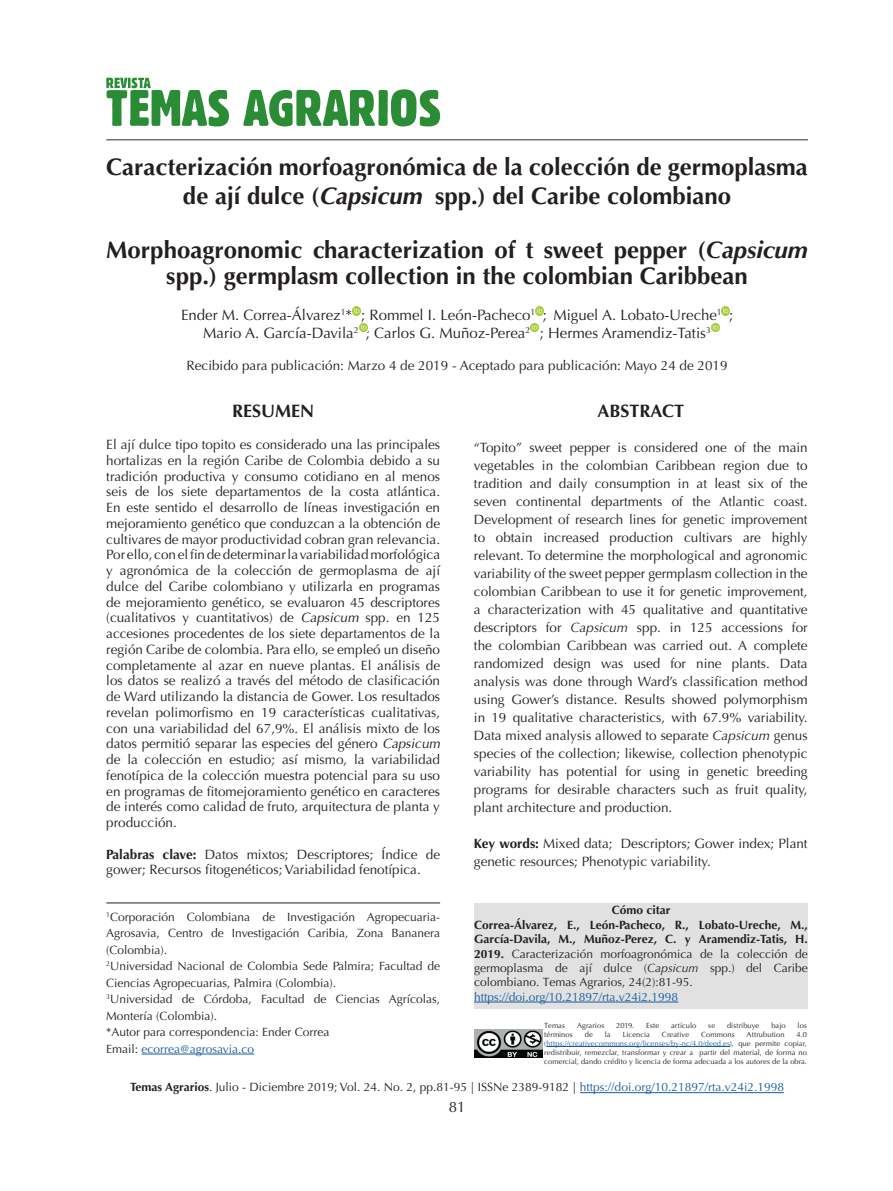
<style>
.page{position:relative;width:893px;height:1191px;background:#fff}
.page>*{position:absolute;margin:0;border:0;box-sizing:border-box;transform-origin:0 0}
.TITULO{font:700 24px/28.8px "Optima";color:#231f20;text-align:center}
.TITULO_2{font:700 18px "Optima";color:#231f20}
.AUTORES{font:15px "Optima";color:#231f20}
.FECHA{font:13.5px/15.8px "Optima";color:#231f20}
.REFERENCIA{font:12px/16.5px "Optima";color:#231f20}
.t1{font:700 12px/14.4px "Optima";color:#231f20}
.REFERENCIA-2{font:12px "Optima";color:#175d9e}
.t2{font:7.5px/9px "Optima";letter-spacing:.01em;color:#231f20;text-align:justify}
.s1{font-style:italic}
.s2{font-weight:700}
.s3{font-weight:400}
.s4{color:#175d9e}
.s5{color:#231f20}
</style>
<div class="page">
<svg style="left:352px;top:306px;width:9px;height:9px"></svg>
<hr style="left:142px;top:1053px;width:112px;height:1px;background:#175d9e">
<hr style="left:106px;top:902px;width:334px;height:1px;background:#231f20">
<svg style="left:535px;top:307px;width:9px;height:9px"></svg>
<svg style="left:721px;top:307px;width:9px;height:9px"></svg>
<svg style="left:530px;top:323px;width:9px;height:9px"></svg>
<svg style="left:711px;top:323px;width:9px;height:9px"></svg>
<div style="left:474px;top:903px;width:334px;height:105px;background:#e1e1e1"></div>
<hr style="left:474px;top:1001px;width:204px;height:1px;background:#175d9e">
<hr style="left:106px;top:139px;width:702px;height:1px;background:#000001">
<img style="left:474px;top:1029px;width:68px;height:28px">
<hr style="left:546px;top:1046px;width:184px;height:1px;background:#175d9e">
<hr style="left:580px;top:1092px;width:204px;height:1px;background:#175d9e">
<svg style="left:243px;top:89px;width:197px;height:37px"></svg>
<svg style="left:106px;top:78px;width:123px;height:48px"></svg>
<svg style="left:359px;top:323px;width:9px;height:9px"></svg>
<p class="TITULO" style="left:106px;top:153px;width:703px">Caracterización morfoagronómica de la colección de germoplasma de ají dulce (<span class="s1">Capsicum</span> spp.) del Caribe colombiano</p>
<p class="TITULO" style="left:106px;top:238px;width:703px;line-height:25.5px">Morphoagronomic characterization of t sweet pepper (<span class="s1">Capsicum </span>spp.) germplasm collection in the colombian Caribbean</p>
<p class="AUTORES" style="left:181px;top:306px;width:554px">Ender M. Correa-Álvarez<sup>1</sup>* ; Rommel I. León-Pacheco<sup>1</sup> ; Miguel A. Lobato-Ureche<sup>1</sup> ;</p>
<p class="AUTORES" style="left:203px;top:324px;width:509px">Mario A. García-Davila<sup>2</sup> ; Carlos G. Muñoz-Perea<sup>2</sup> ; Hermes Aramendiz-Tatis<sup>3</sup></p>
<p class="FECHA" style="left:187px;top:358px;width:543px">Recibido para publicación: Marzo 4 de 2019 - Aceptado para publicación: Mayo 24 de 2019</p>
<p class="TITULO_2" style="left:232px;top:401px;width:84px">RESUMEN</p>
<p class="FECHA" style="left:106px;top:437px;width:338px">El ají dulce tipo topito es considerado una las principales hortalizas en la región Caribe de Colombia debido a su tradición productiva y consumo cotidiano en al menos seis de los siete departamentos de la costa atlántica.<br>En este sentido el desarrollo de líneas investigación en mejoramiento genético que conduzcan a la obtención de cultivares de mayor productividad cobran gran relevancia.<br>Por ello, con el fin de determinar la variabilidad morfológica y agronómica de la colección de germoplasma de ají dulce del Caribe colombiano y utilizarla en programas de mejoramiento genético, se evaluaron 45 descriptores (cualitativos y cuantitativos) de <span class="s1">Capsicum</span> spp. en 125 accesiones procedentes de los siete departamentos de la región Caribe de colombia. Para ello, se empleó un diseño completamente al azar en nueve plantas. El análisis de los datos se realizó a través del método de clasificación de Ward utilizando la distancia de Gower. Los resultados revelan polimorfismo en 19 características cualitativas, con una variabilidad del 67,9%. El análisis mixto de los datos permitió separar las especies del género <span class="s1">Capsicum </span>de la colección en estudio; así mismo, la variabilidad fenotípica de la colección muestra potencial para su uso en programas de fitomejoramiento genético en caracteres de interés como calidad de fruto, arquitectura de planta y producción.</p>
<p class="FECHA" style="left:106px;top:846px;width:335px"><span class="s2">Palabras clave:</span> Datos mixtos; Descriptores; Índice de gower; Recursos fitogenéticos; Variabilidad fenotípica.</p>
<p class="TITULO_2" style="left:598px;top:401px;width:88px">ABSTRACT</p>
<p class="FECHA" style="left:474px;top:438px;width:335px;line-height:18px;text-align:justify">“Topito” sweet pepper is considered one of the main vegetables in the colombian Caribbean region due to tradition and daily consumption in at least six of the seven continental departments of the Atlantic coast.<br>Development of research lines for genetic improvement to obtain increased production cultivars are highly relevant. To determine the morphological and agronomic variability of the sweet pepper germplasm collection in the colombian Caribbean to use it for genetic improvement, a characterization with 45 qualitative and quantitative descriptors for <span class="s1">Capsicum</span> spp. in 125 accessions for the colombian Caribbean was carried out. A complete randomized design was used for nine plants. Data analysis was done through Ward’s classification method using Gower’s distance. Results showed polymorphism in 19 qualitative characteristics, with 67.9% variability.<br>Data mixed analysis allowed to separate <span class="s1">Capsicum</span> genus species of the collection; likewise, collection phenotypic variability has potential for using in genetic breeding programs for desirable characters such as fruit quality, plant architecture and production.</p>
<p class="FECHA" style="left:474px;top:834px;width:335px;line-height:18px"><span class="s2">Key words:</span> Mixed data; Descriptors; Gower index; Plant genetic resources; Phenotypic variability.</p>
<p class="t1" style="left:612px;top:903px;width:60px">Cómo citar</p>
<p class="t1" style="left:474px;top:917px;width:335px">Correa-Álvarez, E., León-Pacheco, R., Lobato-Ureche, M.,</p>
<p class="t1" style="left:474px;top:932px;width:335px">García-Davila, M., Muñoz-Perez, C. y Aramendiz-Tatis, H.<br>2019. <span class="s3">Caracterización morfoagronómica de la colección de</span></p>
<p class="REFERENCIA" style="left:474px;top:959px;width:335px">germoplasma de ají dulce (<span class="s1">Capsicum</span> spp.) del Caribe</p>
<p class="REFERENCIA" style="left:474px;top:974px;width:220px">colombiano. Temas Agrarios, 24(2):81-95.</p>
<p class="REFERENCIA-2" style="left:474px;top:989px;width:206px">https://doi.org/10.21897/rta.v24i2.1998</p>
<p class="t2" style="left:544px;top:1020px;width:22px">Temas</p>
<p class="t2" style="left:577px;top:1020px;width:29px">Agrarios</p>
<p class="t2" style="left:616px;top:1020px;width:19px">2019.</p>
<p class="t2" style="left:646px;top:1020px;width:14px">Este</p>
<p class="t2" style="left:671px;top:1020px;width:27px">artículo</p>
<p class="t2" style="left:708px;top:1020px;width:8px">se</p>
<p class="t2" style="left:727px;top:1020px;width:34px">distribuye</p>
<p class="t2" style="left:771px;top:1020px;width:16px">bajo</p>
<p class="t2" style="left:798px;top:1020px;width:11px">los</p>
<p class="t2" style="left:544px;top:1029px;width:30px">términos</p>
<p class="t2" style="left:585px;top:1029px;width:10px">de</p>
<p class="t2" style="left:605px;top:1029px;width:7px">la</p>
<p class="t2" style="left:623px;top:1029px;width:29px">Licencia</p>
<p class="t2" style="left:662px;top:1029px;width:29px">Creative</p>
<p class="t2" style="left:701px;top:1029px;width:35px">Commons</p>
<p class="t2" style="left:747px;top:1029px;width:39px">Attrubution</p>
<p class="t2" style="left:796px;top:1029px;width:12px">4.0</p>
<p class="t2" style="left:544px;top:1038px;width:264px">(<span class="s4">https://creativecommons.org/licenses/by-nc/4.0/deed.es</span>), que permite copiar, redistribuir, remezclar, transformar y crear a partir del material, de forma no comercial, dando crédito y licencia de forma adecuada a los autores de la obra.</p>
<p class="REFERENCIA" style="left:130px;top:1079px;width:655px"><span class="s2">Temas Agrarios</span>. Julio - Diciembre 2019; Vol. 24. No. 2, pp.81-95 | ISSNe 2389-9182 | <span class="s4">https://doi.org/10.21897/rta.v24i2.1998</span></p>
<p class="REFERENCIA" style="left:106px;top:908px;width:335px;text-align:justify"><sup>1</sup>Corporación Colombiana de Investigación Agropecuaria-Agrosavia, Centro de Investigación Caribia, Zona Bananera (Colombia).</p>
<p class="REFERENCIA" style="left:106px;top:958px;width:335px"><sup>2</sup>Universidad Nacional de Colombia Sede Palmira; Facultad de<br>Ciencias Agropecuarias, Palmira (Colombia).</p>
<p class="REFERENCIA" style="left:106px;top:991px;width:335px"><sup>3</sup>Universidad de Córdoba, Facultad de Ciencias Agrícolas,<br>Montería (Colombia).</p>
<p class="REFERENCIA" style="left:106px;top:1024px;width:225px">*Autor para correspondencia: Ender Correa</p>
<p class="REFERENCIA-2" style="left:106px;top:1041px;width:149px"><span class="s5">Email:</span> ecorrea@agrosavia.co</p>
<p class="AUTORES" style="left:449px;top:1098px;width:18px">81</p>
</div>
